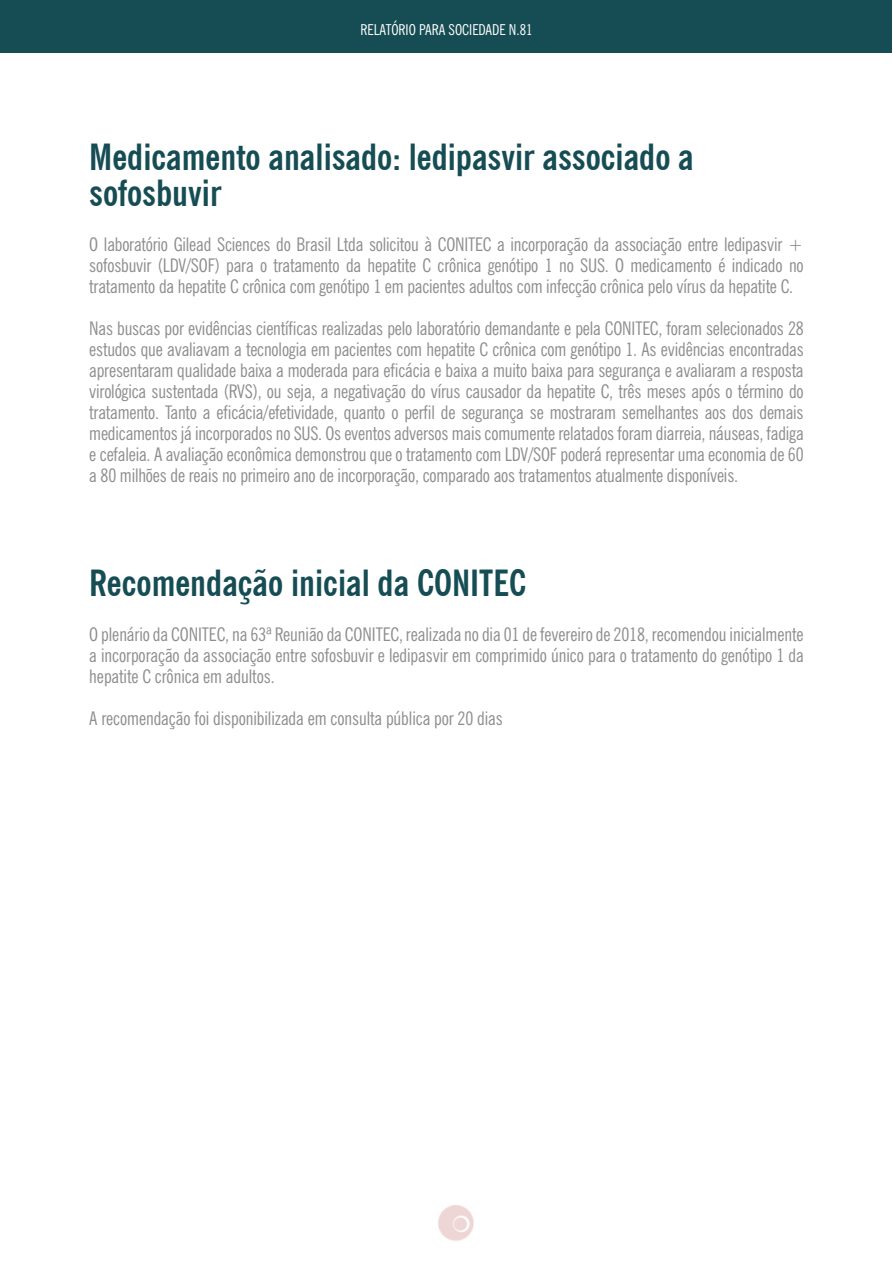
<style>
.page{position:relative;width:893px;height:1263px;background:#fff}
.page>*{position:absolute;margin:0;border:0;box-sizing:border-box;transform-origin:0 0}
.t1{font:700 condensed 36px/36px "News Gothic BT";color:#164d54}
.t2{font:condensed 18.75px/21px "News Gothic BT";letter-spacing:-.005em;color:#8f8e8e;text-align:justify}
.t3{font:condensed 15px "News Gothic BT";color:#fff}
</style>
<div class="page">
<div style="left:1px;top:0;width:891px;height:52px;background:#164d54"></div>
<img style="left:438px;top:1205px;width:36px;height:36px">
<p class="t3" style="left:360px;top:21px;width:173px">RELATÓRIO PARA SOCIEDADE N.81</p>
<h1 class="t1" style="left:89px;top:139px;width:606px">Medicamento analisado: ledipasvir associado a sofosbuvir</h1>
<p class="t2" style="left:89px;top:234px;width:716px">O laboratório Gilead Sciences do Brasil Ltda solicitou à CONITEC a incorporação da associação entre ledipasvir + sofosbuvir (LDV/SOF) para o tratamento da hepatite C crônica genótipo 1 no SUS. O medicamento é indicado no tratamento da hepatite C crônica com genótipo 1 em pacientes adultos com infecção crônica pelo vírus da hepatite C.</p>
<p class="t2" style="left:89px;top:318px;width:716px">Nas buscas por evidências científicas realizadas pelo laboratório demandante e pela CONITEC, foram selecionados 28 estudos que avaliavam a tecnologia em pacientes com hepatite C crônica com genótipo 1. As evidências encontradas apresentaram qualidade baixa a moderada para eficácia e baixa a muito baixa para segurança e avaliaram a resposta virológica sustentada (RVS), ou seja, a negativação do vírus causador da hepatite C, três meses após o término do tratamento. Tanto a eficácia/efetividade, quanto o perfil de segurança se mostraram semelhantes aos dos demais medicamentos já incorporados no SUS. Os eventos adversos mais comumente relatados foram diarreia, náuseas, fadiga e cefaleia. A avaliação econômica demonstrou que o tratamento com LDV/SOF poderá representar uma economia de 60 a 80 milhões de reais no primeiro ano de incorporação, comparado aos tratamentos atualmente disponíveis.</p>
<h1 class="t1" style="left:89px;top:565px;width:438px">Recomendação inicial da CONITEC</h1>
<p class="t2" style="left:89px;top:624px;width:716px">O plenário da CONITEC, na 63ª Reunião da CONITEC, realizada no dia 01 de fevereiro de 2018, recomendou inicialmente a incorporação da associação entre sofosbuvir e ledipasvir em comprimido único para o tratamento do genótipo 1 da hepatite C crônica em adultos.</p>
<p class="t2" style="left:89px;top:708px;width:415px">A recomendação foi disponibilizada em consulta pública por 20 dias</p>
</div>
